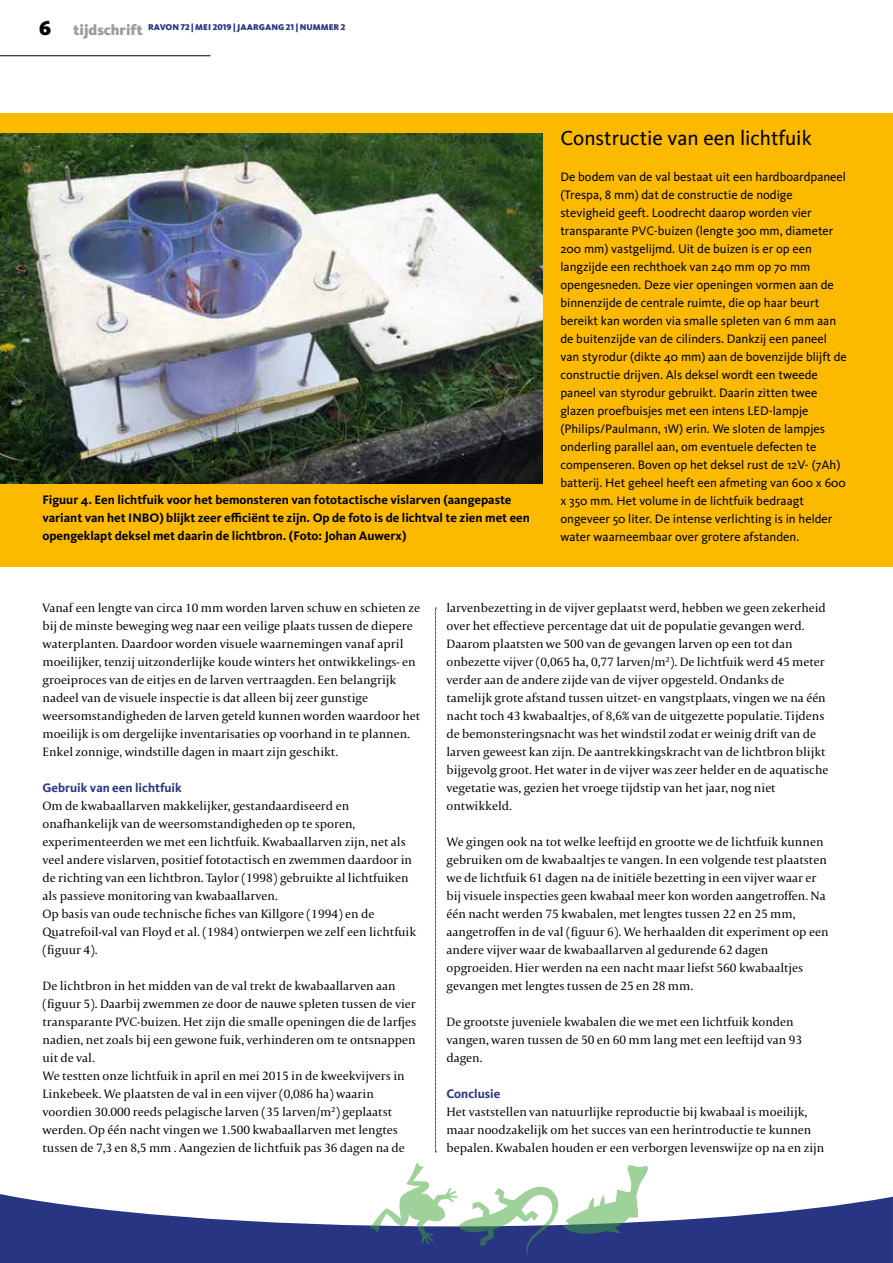
<style>
.page{position:relative;width:893px;height:1263px;background:#fff}
.page>*{position:absolute;margin:0;border:0;box-sizing:border-box;transform-origin:0 0}
.t1{font:21px "Kievit OT";color:#000}
.t2{font:12.75px/18px "Capitolium";color:#000}
.t3{font:12.75px/18px "Kievit OT";color:#000}
.t4{font:700 12.75px/18px "Kievit OT";color:#000}
.t5{font:700 12.75px "Kievit OT";color:#283583}
.t6{font:900 8.7px "Kievit OT";letter-spacing:.01em;color:#283583}
.s1{font-size:21px;color:#000}
.s2{font-size:15px;color:#9d9d9c}
</style>
<div class="page">
<svg style="left:0;top:1194px;width:893px;height:69px;fill:#283583"></svg>
<hr style="left:0;top:55px;width:210px;height:1px;background:#000">
<svg style="left:369px;top:1162px;width:279px;height:94px"></svg>
<svg style="left:435px;top:608px;width:2px;height:544px"></svg>
<div style="left:0;top:113px;width:893px;height:454px;background:#fbba00"></div>
<img style="left:0;top:133px;width:543px;height:350px">
<p class="t6" style="left:39px;top:21px;width:308px"><span class="s1">6</span> <span class="s2">tijdschrift</span> RAVON 72 | MEI 2019 | JAARGANG 21 | NUMMER 2</p>
<p class="t4" style="left:43px;top:491px;width:489px">Figuur 4. Een lichtfuik voor het bemonsteren van fototactische vislarven (aangepaste variant van het INBO) blijkt zeer efficiënt te zijn. Op de foto is de lichtval te zien met een opengeklapt deksel met daarin de lichtbron. (Foto: Johan Auwerx)</p>
<h1 class="t1" style="left:560px;top:125px;width:253px">Constructie van een lichtfuik</h1>
<p class="t3" style="left:560px;top:167px;width:288px">De bodem van de val bestaat uit een hardboardpaneel (Trespa, 8 mm) dat de constructie de nodige stevigheid geeft. Loodrecht daarop worden vier transparante PVC-buizen (lengte 300 mm, diameter 200 mm) vastgelijmd. Uit de buizen is er op een langzijde een rechthoek van 240 mm op 70 mm opengesneden. Deze vier openingen vormen aan de binnenzijde de centrale ruimte, die op haar beurt bereikt kan worden via smalle spleten van 6 mm aan de buitenzijde van de cilinders. Dankzij een paneel van styrodur (dikte 40 mm) aan de bovenzijde blijft de constructie drijven. Als deksel wordt een tweede paneel van styrodur gebruikt. Daarin zitten twee glazen proefbuisjes met een intens LED-lampje (Philips/Paulmann, 1W) erin. We sloten de lampjes onderling parallel aan, om eventuele defecten te compenseren. Boven op het deksel rust de 12V- (7Ah) batterij. Het geheel heeft een afmeting van 600 x 600 x 350 mm. Het volume in de lichtfuik bedraagt ongeveer 50 liter. De intense verlichting is in helder water waarneembaar over grotere afstanden.</p>
<p class="t2" style="left:43px;top:599px;width:379px">Vanaf een lengte van circa 10 mm worden larven schuw en schieten ze bij de minste beweging weg naar een veilige plaats tussen de diepere waterplanten. Daardoor worden visuele waarnemingen vanaf april moeilijker, tenzij uitzonderlijke koude winters het ontwikkelings- en groeiproces van de eitjes en de larven vertraagden. Een belangrijk nadeel van de visuele inspectie is dat alleen bij zeer gunstige weersomstandigheden de larven geteld kunnen worden waardoor het moeilijk is om dergelijke inventarisaties op voorhand in te plannen.<br>Enkel zonnige, windstille dagen in maart zijn geschikt.</p>
<p class="t5" style="left:43px;top:780px;width:141px">Gebruik van een lichtfuik</p>
<p class="t2" style="left:43px;top:797px;width:375px">Om de kwabaallarven makkelijker, gestandaardiseerd en onafhankelijk van de weersomstandigheden op te sporen, experimenteerden we met een lichtfuik. Kwabaallarven zijn, net als veel andere vislarven, positief fototactisch en zwemmen daardoor in de richting van een lichtbron. Taylor (1998) gebruikte al lichtfuiken als passieve monitoring van kwabaallarven.<br>Op basis van oude technische fiches van Killgore (1994) en de Quatrefoil-val van Floyd et al. (1984) ontwierpen we zelf een lichtfuik (figuur 4).</p>
<p class="t2" style="left:43px;top:977px;width:375px">De lichtbron in het midden van de val trekt de kwabaallarven aan (figuur 5). Daarbij zwemmen ze door de nauwe spleten tussen de vier transparante PVC-buizen. Het zijn die smalle openingen die de larfjes nadien, net zoals bij een gewone fuik, verhinderen om te ontsnappen uit de val.<br>We testten onze lichtfuik in april en mei 2015 in de kweekvijvers in Linkebeek. We plaatsten de val in een vijver (0,086 ha) waarin voordien 30.000 reeds pelagische larven (35 larven/m²) geplaatst werden. Op één nacht vingen we 1.500 kwabaallarven met lengtes tussen de 7,3 en 8,5 mm . Aangezien de lichtfuik pas 36 dagen na de</p>
<p class="t2" style="left:446px;top:599px;width:383px">larvenbezetting in de vijver geplaatst werd, hebben we geen zekerheid over het effectieve percentage dat uit de populatie gevangen werd.<br>Daarom plaatsten we 500 van de gevangen larven op een tot dan onbezette vijver (0,065 ha, 0,77 larven/m²). De lichtfuik werd 45 meter verder aan de andere zijde van de vijver opgesteld. Ondanks de tamelijk grote afstand tussen uitzet- en vangstplaats, vingen we na één nacht toch 43 kwabaaltjes, of 8,6% van de uitgezette populatie. Tijdens de bemonsteringsnacht was het windstil zodat er weinig drift van de larven geweest kan zijn. De aantrekkingskracht van de lichtbron blijkt bijgevolg groot. Het water in de vijver was zeer helder en de aquatische vegetatie was, gezien het vroege tijdstip van het jaar, nog niet ontwikkeld.</p>
<p class="t2" style="left:446px;top:833px;width:384px">We gingen ook na tot welke leeftijd en grootte we de lichtfuik kunnen gebruiken om de kwabaaltjes te vangen. In een volgende test plaatsten we de lichtfuik 61 dagen na de initiële bezetting in een vijver waar er bij visuele inspecties geen kwabaal meer kon worden aangetroffen. Na één nacht werden 75 kwabalen, met lengtes tussen 22 en 25 mm, aangetroffen in de val (figuur 6). We herhaalden dit experiment op een andere vijver waar de kwabaallarven al gedurende 62 dagen opgroeiden. Hier werden na een nacht maar liefst 560 kwabaaltjes gevangen met lengtes tussen de 25 en 28 mm.</p>
<p class="t2" style="left:446px;top:1013px;width:357px">De grootste juveniele kwabalen die we met een lichtfuik konden vangen, waren tussen de 50 en 60 mm lang met een leeftijd van 93 dagen.</p>
<p class="t5" style="left:446px;top:1086px;width:55px">Conclusie</p>
<p class="t2" style="left:446px;top:1103px;width:379px">Het vaststellen van natuurlijke reproductie bij kwabaal is moeilijk, maar noodzakelijk om het succes van een herintroductie te kunnen bepalen. Kwabalen houden er een verborgen levenswijze op na en zijn</p>
</div>
